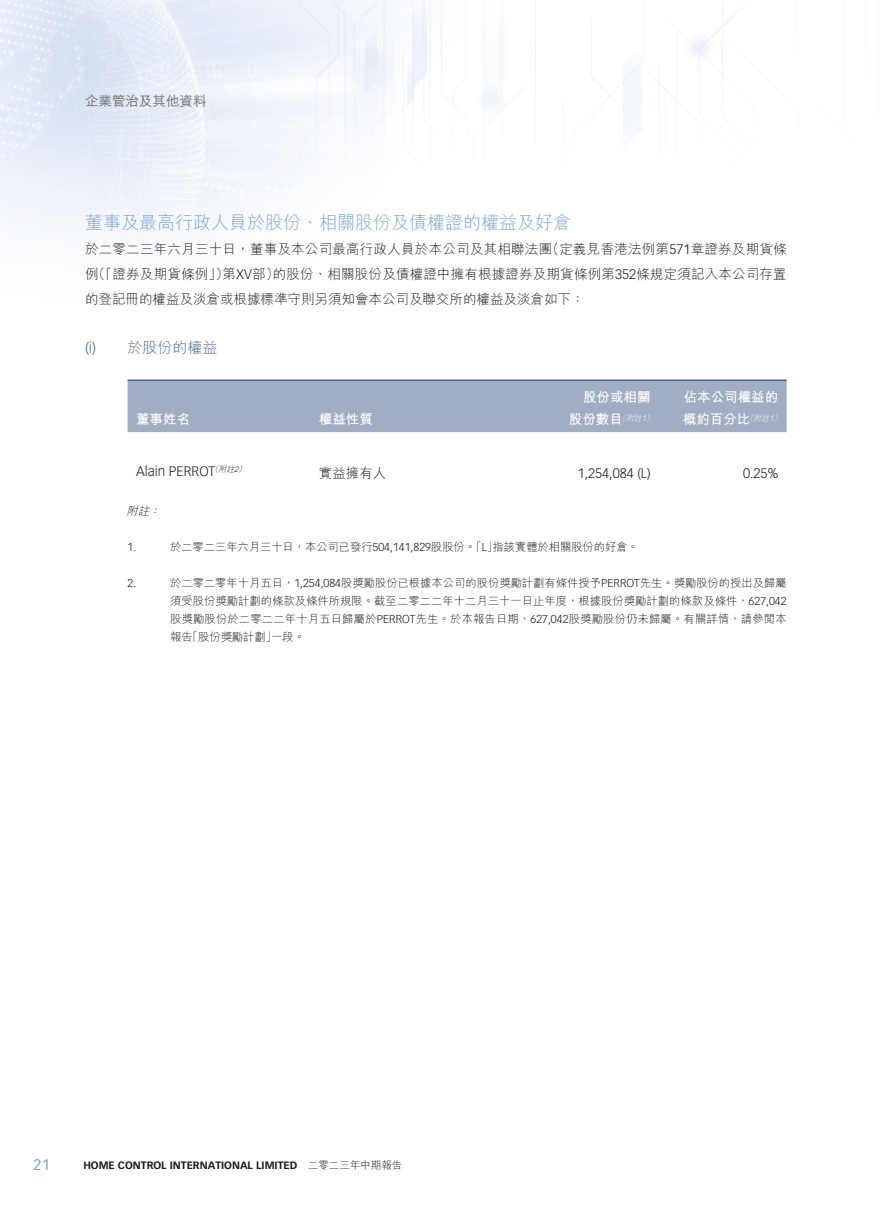
<style>
.page{position:relative;width:893px;height:1212px;background:#fff}
.page>*{position:absolute;margin:0;border:0;box-sizing:border-box;transform-origin:0 0}
.t1{font:18px "M Hei HK Light E Ten B5 H";color:#7aa2d6}
.t2{font:15px "M Hei HK Light E Ten B5 H";color:#4a6588}
.t3{font:15px "Vectora LT Std";color:#7aa2d6}
.t4{font:13.5px/24.8px "M Hei HK Light E Ten B5 H";color:#231916;text-align:justify}
.t5{font:13.5px/22.5px "M Hei HK Bold E Ten B5 H";color:#fff}
.t6{font:300 13.5px "Vectora LT Std";color:#231916}
.t7{font:13.5px "M Hei HK Medium E Ten B5 H";color:#717171}
.t8{font:11.25px/18px "M Hei HK Light E Ten B5 H";color:#231916;text-align:justify}
.t9{font:300 11.25px "Vectora LT Std";color:#231916}
.t10{font:italic 11.25px "M Hei HK Light E Ten B5 H";color:#231916}
.t11{font:700 10.5px "Vectora LT Std";color:#231916}
.s1{font-family:"Vectora LT Std";font-weight:300}
.s2{font-family:"M Hei HK Light E Ten B5 H";font-weight:400}
</style>
<div class="page">
<img style="left:0;top:0;width:732px;height:433px">
<div style="left:128px;top:381px;width:659px;height:52px;background:#a0adc3"></div>
<hr style="left:128px;top:379px;width:659px;height:2px;background:#4a6588">
<p class="t7" style="left:85px;top:95px;width:123px">企業管治及其他資料</p>
<h1 class="t1" style="left:85px;top:215px;width:488px">董事及最高行政人員於股份、相關股份及債權證的權益及好倉</h1>
<p class="t4" style="left:85px;top:238px;width:703px">於二零二三年六月三十日，董事及本公司最高行政人員於本公司及其相聯法團（定義見香港法例第<span class="s1">571</span>章證券及期貨條例（「證券及期貨條例」）第<span class="s1">XV</span>部）的股份、相關股份及債權證中擁有根據證券及期貨條例第<span class="s1">352</span>條規定須記入本公司存置的登記冊的權益及淡倉或根據標準守則另須知會本公司及聯交所的權益及淡倉如下：</p>
<h2 class="t2" style="left:85px;top:342px;width:134px"><span class="s1">(i)</span> 於股份的權益</h2>
<p class="t5" style="left:136px;top:410px;width:55px">董事姓名</p>
<p class="t5" style="left:319px;top:410px;width:55px">權益性質</p>
<p class="t5" style="left:569px;top:387px;width:88px;text-indent:14px">股份或相關股份數目<sup>（附註</sup><sup>1</sup><sup>）</sup></p>
<p class="t5" style="left:683px;top:387px;width:102px">佔本公司權益的概約百分比<sup>（附註</sup><sup>1</sup><sup>）</sup></p>
<p class="t6" style="left:136px;top:464px;width:114px">Alain PERROT<sup>（附註</sup><sup>2</sup><sup>）</sup></p>
<p class="t4" style="left:319px;top:462px;width:69px">實益擁有人</p>
<p class="t6" style="left:578px;top:467px;width:74px">1,254,084 (L)</p>
<p class="t6" style="left:743px;top:467px;width:37px">0.25%</p>
<p class="t10" style="left:126px;top:506px;width:38px">附註：</p>
<p class="t9" style="left:128px;top:541px;width:10px">1.</p>
<p class="t8" style="left:170px;top:539px;width:470px">於二零二三年六月三十日，本公司已發行<span class="s1">504,141,829</span>股股份。「<span class="s1">L</span>」指該實體於相關股份的好倉。</p>
<p class="t9" style="left:128px;top:577px;width:10px">2.</p>
<p class="t8" style="left:170px;top:575px;width:618px">於二零二零年十月五日，<span class="s1">1,254,084</span>股獎勵股份已根據本公司的股份獎勵計劃有條件授予<span class="s1">PERROT</span>先生。獎勵股份的授出及歸屬須受股份獎勵計劃的條款及條件所規限。截至二零二二年十二月三十一日止年度，根據股份獎勵計劃的條款及條件，<span class="s1">627,042</span>股獎勵股份於二零二二年十月五日歸屬於<span class="s1">PERROT</span>先生。於本報告日期，<span class="s1">627,042</span>股獎勵股份仍未歸屬。有關詳情，請參閱本報告「股份獎勵計劃」一段。</p>
<h2 class="t3" style="left:33px;top:1158px;width:18px">21</h2>
<p class="t11" style="left:83px;top:1160px;width:321px">HOME CONTROL INTERNATIONAL LIMITED <span class="s2">二零二三年中期報告</span></p>
</div>
